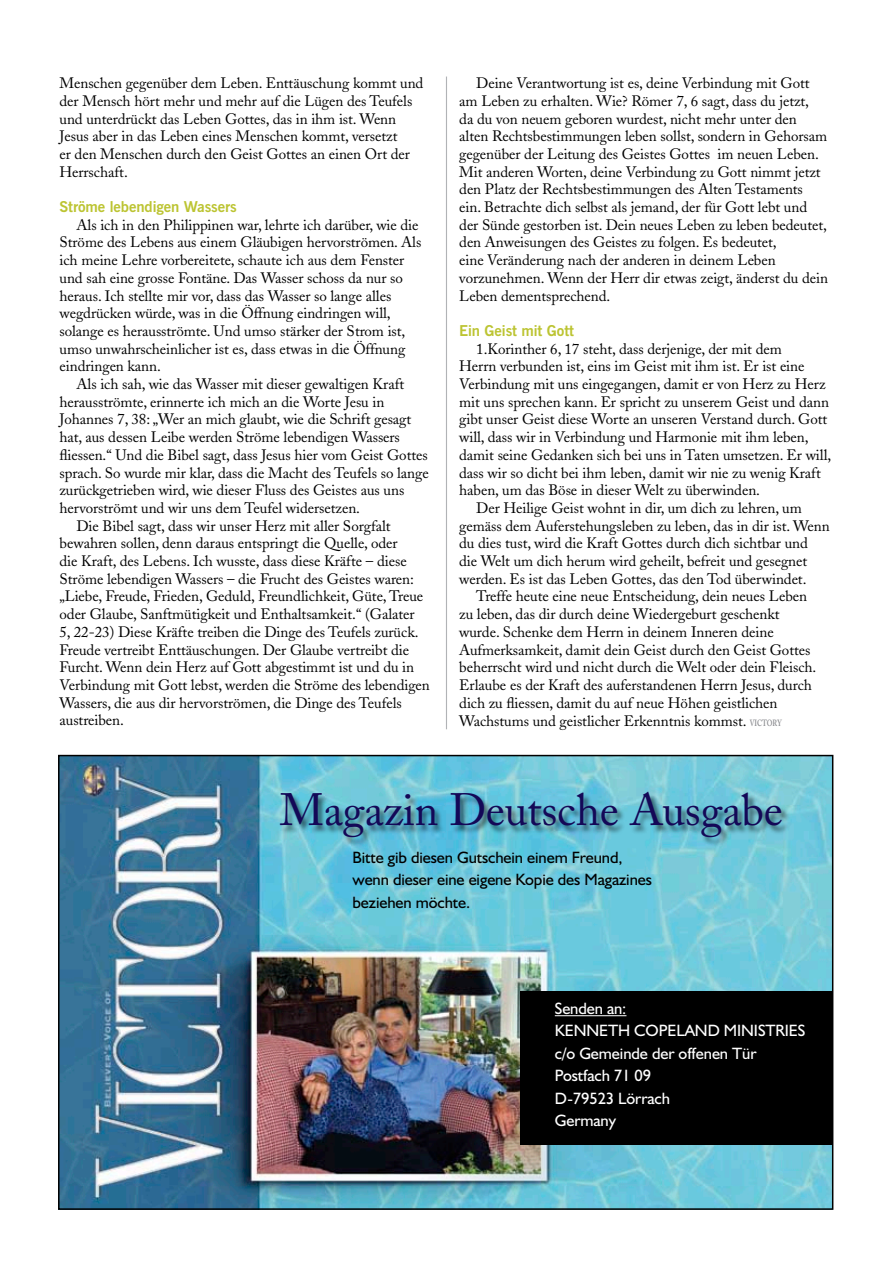
<style>
.page{position:relative;width:893px;height:1263px;background:#fff}
.page>*{position:absolute;margin:0;border:0;box-sizing:border-box;transform-origin:0 0}
.t1{font:45px "Adobe Caslon";letter-spacing:-.005em;color:#140857}
.t2{font:16.5px/22.5px "Humanist 521 BT";letter-spacing:-.005em;color:#fff}
.t3{font:16.5px/22.5px "Humanist 521 BT";letter-spacing:-.005em;color:#000}
.t4{font:15px/17.7px "Adobe Caslon";letter-spacing:-.005em;color:#000}
.t5{font:700 15px "News Gothic BT";letter-spacing:-.005em;color:#bcc432}
.s1{font-weight:600;font-size:9px;color:#898a8e}
</style>
<div class="page">
<hr style="left:446px;top:77px;width:1px;height:652px;background:#b1b3b6">
<img style="left:61px;top:758px;width:769px;height:449px">
<div style="left:280px;top:792px;width:511px;height:56px;background:#000;opacity:.6"></div>
<div style="left:520px;top:992px;width:313px;height:153px;background:#000"></div>
<hr style="left:555px;top:1015px;width:71px;height:1px;background:#fff">
<p class="t4" style="left:60px;top:74px;width:365px">Menschen gegenüber dem Leben. Enttäuschung kommt und der Mensch hört mehr und mehr auf die Lügen des Teufels und unterdrückt das Leben Gottes, das in ihm ist. Wenn Jesus aber in das Leben eines Menschen kommt, versetzt<br>er den Menschen durch den Geist Gottes an einen Ort der Herrschaft.</p>
<p class="t5" style="left:60px;top:198px;width:179px">Ströme lebendigen Wassers</p>
<p class="t4" style="left:60px;top:216px;width:363px;text-indent:17px">Als ich in den Philippinen war, lehrte ich darüber, wie die Ströme des Lebens aus einem Gläubigen hervorströmen. Als ich meine Lehre vorbereitete, schaute ich aus dem Fenster und sah eine grosse Fontäne. Das Wasser schoss da nur so heraus. Ich stellte mir vor, dass das Wasser so lange alles wegdrücken würde, was in die Öffnung eindringen will, solange es herausströmte. Und umso stärker der Strom ist, umso unwahrscheinlicher ist es, dass etwas in die Öffnung eindringen kann.</p>
<p class="t4" style="left:77px;top:375px;width:329px">Als ich sah, wie das Wasser mit dieser gewaltigen Kraft</p>
<p class="t4" style="left:60px;top:393px;width:326px">herausströmte, erinnerte ich mich an die Worte Jesu in</p>
<p class="t4" style="left:60px;top:411px;width:353px">Johannes 7, 38: „Wer an mich glaubt, wie die Schrift gesagt</p>
<p class="t4" style="left:60px;top:428px;width:342px">hat, aus dessen Leibe werden Ströme lebendigen Wassers</p>
<p class="t4" style="left:60px;top:446px;width:370px">fliessen.“ Und die Bibel sagt, dass Jesus hier vom Geist Gottes</p>
<p class="t4" style="left:60px;top:464px;width:371px">sprach. So wurde mir klar, dass die Macht des Teufels so lange</p>
<p class="t4" style="left:60px;top:481px;width:346px">zurückgetrieben wird, wie dieser Fluss des Geistes aus uns</p>
<p class="t4" style="left:60px;top:499px;width:302px">hervorströmt und wir uns dem Teufel widersetzen.</p>
<p class="t4" style="left:77px;top:517px;width:316px">Die Bibel sagt, dass wir unser Herz mit aller Sorgfalt</p>
<p class="t4" style="left:60px;top:535px;width:340px">bewahren sollen, denn daraus entspringt die Quelle, oder</p>
<p class="t4" style="left:60px;top:552px;width:349px">die Kraft, des Lebens. Ich wusste, dass diese Kräfte – diese</p>
<p class="t4" style="left:60px;top:570px;width:356px">Ströme lebendigen Wassers – die Frucht des Geistes waren:</p>
<p class="t4" style="left:60px;top:588px;width:365px">„Liebe, Freude, Frieden, Geduld, Freundlichkeit, Güte, Treue</p>
<p class="t4" style="left:60px;top:605px;width:357px">oder Glaube, Sanftmütigkeit und Enthaltsamkeit.“ (Galater</p>
<p class="t4" style="left:60px;top:623px;width:360px">5, 22-23) Diese Kräfte treiben die Dinge des Teufels zurück.</p>
<p class="t4" style="left:60px;top:641px;width:351px">Freude vertreibt Enttäuschungen. Der Glaube vertreibt die</p>
<p class="t4" style="left:60px;top:658px;width:356px">Furcht. Wenn dein Herz auf Gott abgestimmt ist und du in</p>
<p class="t4" style="left:60px;top:676px;width:372px">Verbindung mit Gott lebst, werden die Ströme des lebendigen</p>
<p class="t4" style="left:60px;top:694px;width:344px">Wassers, die aus dir hervorströmen, die Dinge des Teufels</p>
<p class="t4" style="left:60px;top:712px;width:66px">austreiben.</p>
<p class="t4" style="left:459px;top:74px;width:370px;text-indent:17px">Deine Verantwortung ist es, deine Verbindung mit Gott am Leben zu erhalten. Wie? Römer 7, 6 sagt, dass du jetzt,<br>da du von neuem geboren wurdest, nicht mehr unter den alten Rechtsbestimmungen leben sollst, sondern in Gehorsam gegenüber der Leitung des Geistes Gottes im neuen Leben.<br>Mit anderen Worten, deine Verbindung zu Gott nimmt jetzt den Platz der Rechtsbestimmungen des Alten Testaments ein. Betrachte dich selbst als jemand, der für Gott lebt und der Sünde gestorben ist. Dein neues Leben zu leben bedeutet, den Anweisungen des Geistes zu folgen. Es bedeutet,<br>eine Veränderung nach der anderen in deinem Leben vorzunehmen. Wenn der Herr dir etwas zeigt, änderst du dein Leben dementsprechend.</p>
<p class="t5" style="left:459px;top:321px;width:116px">Ein Geist mit Gott</p>
<p class="t4" style="left:476px;top:340px;width:307px">1.Korinther 6, 17 steht, dass derjenige, der mit dem</p>
<p class="t4" style="left:459px;top:358px;width:347px">Herrn verbunden ist, eins im Geist mit ihm ist. Er ist eine</p>
<p class="t4" style="left:459px;top:375px;width:368px">Verbindung mit uns eingegangen, damit er von Herz zu Herz</p>
<p class="t4" style="left:459px;top:393px;width:371px">mit uns sprechen kann. Er spricht zu unserem Geist und dann</p>
<p class="t4" style="left:459px;top:411px;width:370px">gibt unser Geist diese Worte an unseren Verstand durch. Gott</p>
<p class="t4" style="left:459px;top:428px;width:351px">will, dass wir in Verbindung und Harmonie mit ihm leben,</p>
<p class="t4" style="left:459px;top:446px;width:373px">damit seine Gedanken sich bei uns in Taten umsetzen. Er will,</p>
<p class="t4" style="left:459px;top:464px;width:363px">dass wir so dicht bei ihm leben, damit wir nie zu wenig Kraft</p>
<p class="t4" style="left:459px;top:481px;width:302px">haben, um das Böse in dieser Welt zu überwinden.</p>
<p class="t4" style="left:476px;top:499px;width:327px">Der Heilige Geist wohnt in dir, um dich zu lehren, um</p>
<p class="t4" style="left:459px;top:517px;width:372px">gemäss dem Auferstehungsleben zu leben, das in dir ist. Wenn</p>
<p class="t4" style="left:459px;top:535px;width:350px">du dies tust, wird die Kraft Gottes durch dich sichtbar und</p>
<p class="t4" style="left:459px;top:552px;width:349px">die Welt um dich herum wird geheilt, befreit und gesegnet</p>
<p class="t4" style="left:459px;top:570px;width:349px">werden. Es ist das Leben Gottes, das den Tod überwindet.</p>
<p class="t4" style="left:476px;top:588px;width:332px">Treffe heute eine neue Entscheidung, dein neues Leben</p>
<p class="t4" style="left:459px;top:605px;width:322px">zu leben, das dir durch deine Wiedergeburt geschenkt</p>
<p class="t4" style="left:459px;top:623px;width:316px">wurde. Schenke dem Herrn in deinem Inneren deine</p>
<p class="t4" style="left:459px;top:641px;width:353px">Aufmerksamkeit, damit dein Geist durch den Geist Gottes</p>
<p class="t4" style="left:459px;top:658px;width:359px">beherrscht wird und nicht durch die Welt oder dein Fleisch.</p>
<p class="t4" style="left:459px;top:676px;width:354px">Erlaube es der Kraft des auferstandenen Herrn Jesus, durch</p>
<p class="t4" style="left:459px;top:694px;width:320px">dich zu fliessen, damit du auf neue Höhen geistlichen</p>
<p class="t4" style="left:459px;top:712px;width:324px">Wachstums und geistlicher Erkenntnis kommst. <span class="s1">VICTORY</span></p>
<h1 class="t1" style="left:280px;top:784px;width:505px">Magazin Deutsche Ausgabe</h1>
<p class="t3" style="left:352px;top:846px;width:301px">Bitte gib diesen Gutschein einem Freund, wenn dieser eine eigene Kopie des Magazines beziehen möchte.</p>
<p class="t2" style="left:555px;top:997px;width:252px">Senden an:<br>KENNETH COPELAND MINISTRIES c/o Gemeinde der offenen Tür<br>Postfach 71 09<br>D-79523 Lörrach<br>Germany</p>
</div>
